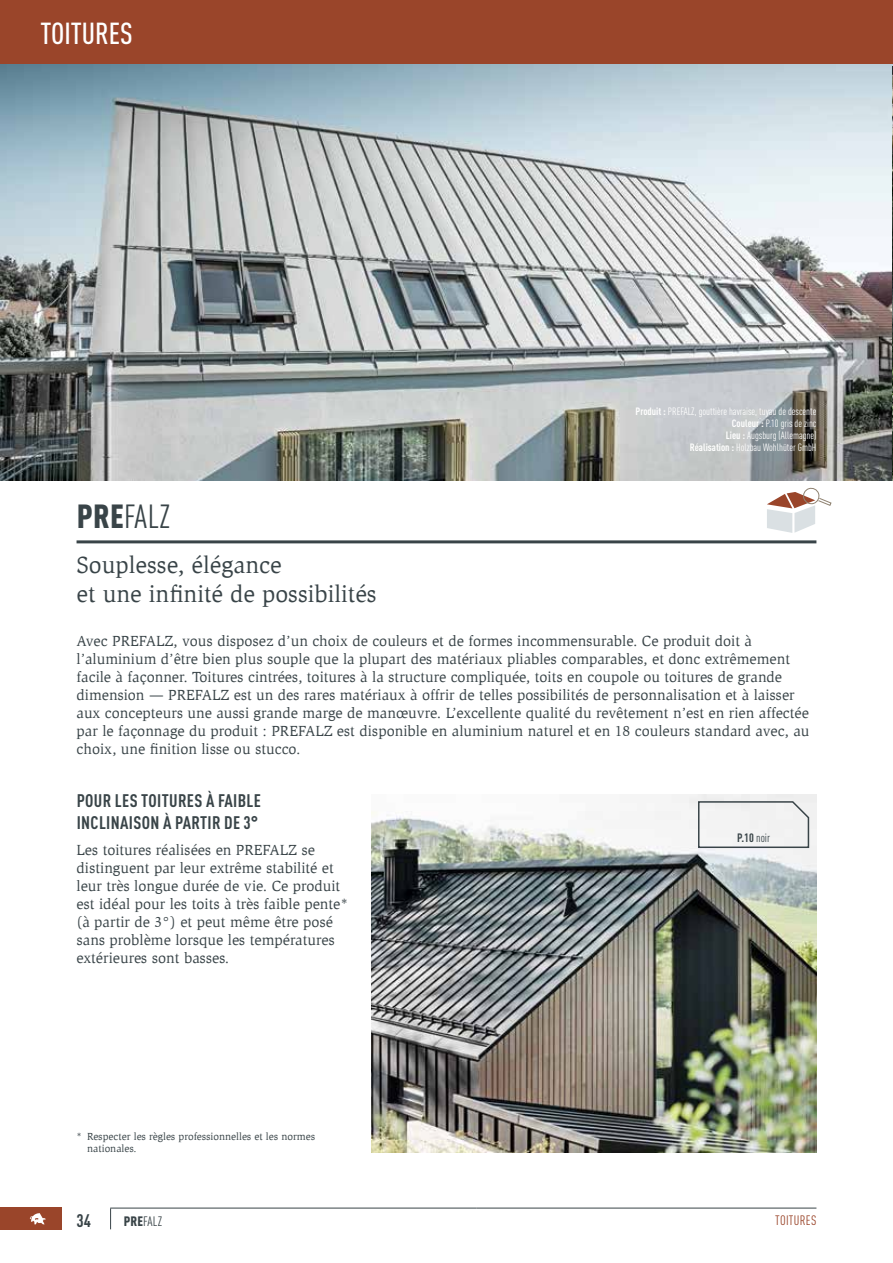
<style>
.page{position:relative;width:893px;height:1263px;background:#fff}
.page>*{position:absolute;margin:0;border:0;box-sizing:border-box;transform-origin:0 0}
.t1{font:condensed 33px "DIN Pro";color:#394448}
.t2{font:500 condensed 30px "DIN Pro";color:#fff}
.t3{font:24px/28.8px "Slimbach Pro";color:#394448}
.t4{font:700 condensed 18px/21.6px "DIN Pro";letter-spacing:.02em;color:#394448}
.t5{font:15px/18px "Slimbach Pro";color:#394448}
.t6{font:condensed 13.5px "DIN Pro";letter-spacing:.02em;color:#9a452a}
.t7{font:condensed 13.5px "DIN Pro";color:#394448}
.t8{font:700 condensed 12px "DIN Pro";color:#394448}
.t9{font:condensed 10.5px/12px "DIN Pro";color:#fff;text-align:right}
.t10{font:10.5px/12.6px "Slimbach Pro";color:#394448}
.s1{font-weight:700}
.s2{font-weight:900}
.s3{font-weight:400}
</style>
<div class="page">
<div style="left:0;top:1208px;width:61px;height:22px;background:#9a452a"></div>
<svg style="left:30px;top:1213px;width:16px;height:11px"></svg>
<div style="left:0;top:0;width:893px;height:66px;background:#9a452a"></div>
<hr style="left:110px;top:1208px;width:366px;height:1px;background:#394448">
<svg style="left:110px;top:1208px;width:1px;height:21px"></svg>
<hr style="left:476px;top:1208px;width:340px;height:1px;background:#394448">
<img style="left:0;top:65px;width:893px;height:415px">
<img style="left:371px;top:794px;width:445px;height:358px">
<hr style="left:77px;top:540px;width:739px;height:3px;background:#394448">
<svg style="left:767px;top:487px;width:65px;height:46px"></svg>
<img style="left:892px;top:66px;width:1px;height:414px">
<svg style="left:697px;top:800px;width:113px;height:49px"></svg>
<h2 class="t2" style="left:40px;top:11px;width:94px">TOITURES</h2>
<p class="t9" style="left:636px;top:404px;width:182px"><span class="s1">Produit :</span> PREFALZ, gouttière havraise, tuyau de descente <span class="s1">Couleur :</span> P.10 gris de zinc<br><span class="s1">Lieu :</span> Augsburg (Allemagne)<br><span class="s1">Réalisation :</span> Holzbau Wohlhüter GmbH</p>
<h1 class="t1" style="left:77px;top:492px;width:95px"><span class="s2">PRE</span>FALZ</h1>
<h3 class="t3" style="left:77px;top:551px;width:302px">Souplesse, élégance<br>et une infinité de possibilités</h3>
<p class="t5" style="left:77px;top:632px;width:734px">Avec PREFALZ, vous disposez d’un choix de couleurs et de formes incommensurable. Ce produit doit à l’aluminium d’être bien plus souple que la plupart des matériaux pliables comparables, et donc extrêmement facile à façonner. Toitures cintrées, toitures à la structure compliquée, toits en coupole ou toitures de grande dimension — PREFALZ est un des rares matériaux à offrir de telles possibilités de personnalisation et à laisser aux concepteurs une aussi grande marge de manœuvre. L’excellente qualité du revêtement n’est en rien affectée par le façonnage du produit : PREFALZ est disponible en aluminium naturel et en 18 couleurs standard avec, au choix, une finition lisse ou stucco.</p>
<p class="t4" style="left:77px;top:788px;width:186px">POUR LES TOITURES À FAIBLE<br>INCLINAISON À PARTIR DE 3°</p>
<p class="t5" style="left:77px;top:841px;width:273px">Les toitures réalisées en PREFALZ se distinguent par leur extrême stabilité et leur très longue durée de vie. Ce produit est idéal pour les toits à très faible pente* (à partir de 3°) et peut même être posé sans problème lorsque les températures extérieures sont basses.</p>
<p class="t10" style="left:87px;top:1130px;width:229px;text-indent:-11px">* Respecter les règles professionnelles et les normes nationales.</p>
<p class="t8" style="left:737px;top:829px;width:35px">P.10 <span class="s3">noir</span></p>
<p class="t4" style="left:77px;top:1208px;width:16px">34</p>
<p class="t7" style="left:124px;top:1211px;width:40px"><span class="s2">PRE</span>FALZ</p>
<p class="t6" style="left:775px;top:1211px;width:43px">Toitures</p>
</div>
